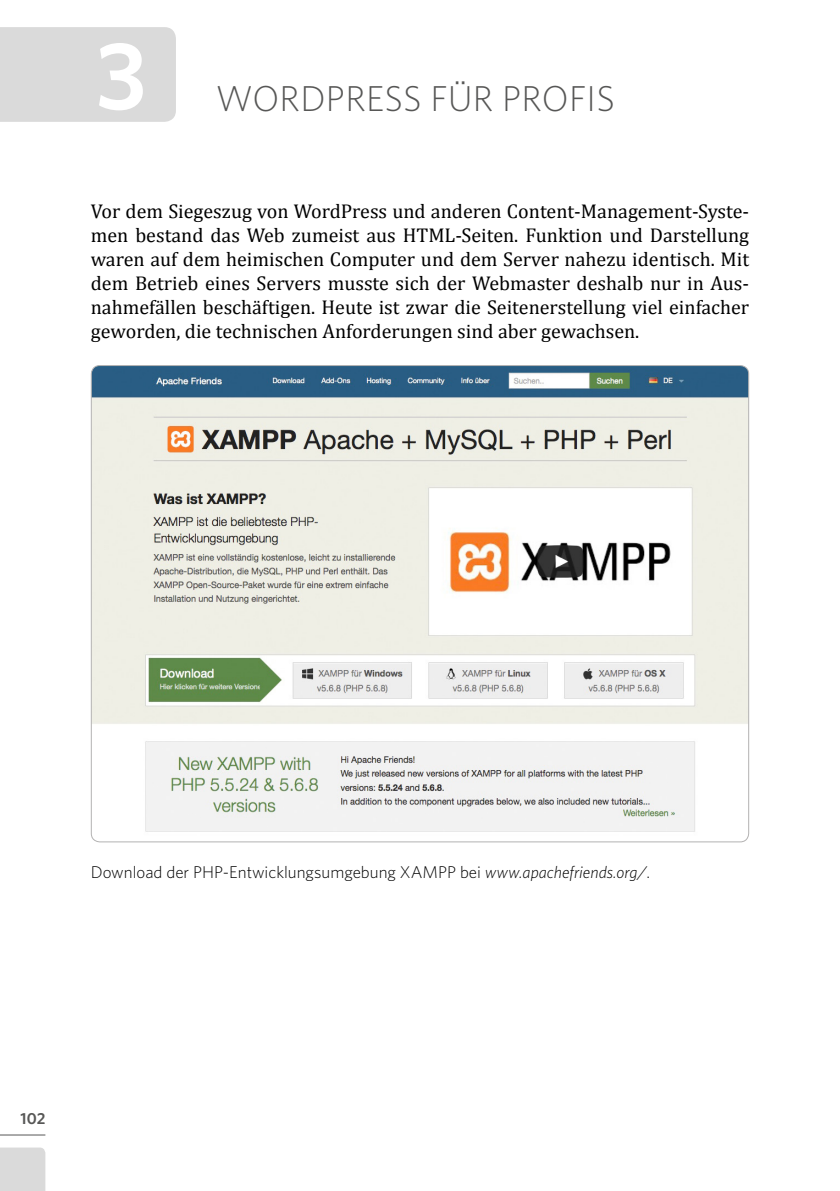
<style>
.page{position:relative;width:840px;height:1191px;background:#fff}
.page>*{position:absolute;margin:0;border:0;box-sizing:border-box;transform-origin:0 0}
.Kapitel-Nummer{font:600 96px "Whitney";color:#fff}
.Überschrift_1{font:300 36px "Whitney";letter-spacing:.01em;color:#575756}
.t1{font:20px/24px "Cambria";color:#000;text-align:justify}
.Bildunterschrift{font:300 17px "Whitney";color:#000}
.Seitenzahl{font:600 16px "Whitney";color:#575756}
.s1{font-style:italic}
</style>
<div class="page">
<div style="left:0;top:27px;width:176px;height:95px;background:#dadada"></div>
<hr style="left:0;top:1134px;width:45px;height:1px;background:#575756">
<div style="left:0;top:1147px;width:45px;height:44px;background:#dadada"></div>
<img style="left:91px;top:365px;width:657px;height:477px">
<p class="Kapitel-Nummer" style="left:96px;top:18px;width:52px">3</p>
<p class="Überschrift_1" style="left:215px;top:77px;width:400px">WORDPRESS FÜR PROFIS</p>
<p class="t1" style="left:91px;top:199px;width:659px">Vor dem Siegeszug von WordPress und anderen Content-Management-Syste&shy;men bestand das Web zumeist aus HTML-Seiten. Funktion und Darstellung waren auf dem heimischen Computer und dem Server nahezu identisch. Mit dem Betrieb eines Servers musste sich der Webmaster deshalb nur in Aus&shy;nahmefällen beschäftigen. Heute ist zwar die Seitenerstellung viel einfacher geworden, die technischen Anforderungen sind aber gewachsen.</p>
<p class="Bildunterschrift" style="left:91px;top:862px;width:560px">Download der PHP-Entwicklungsumgebung XAMPP bei <span class="s1">www.apachefriends.org/</span>.</p>
<p class="Seitenzahl" style="left:21px;top:1108px;width:26px">102</p>
</div>
